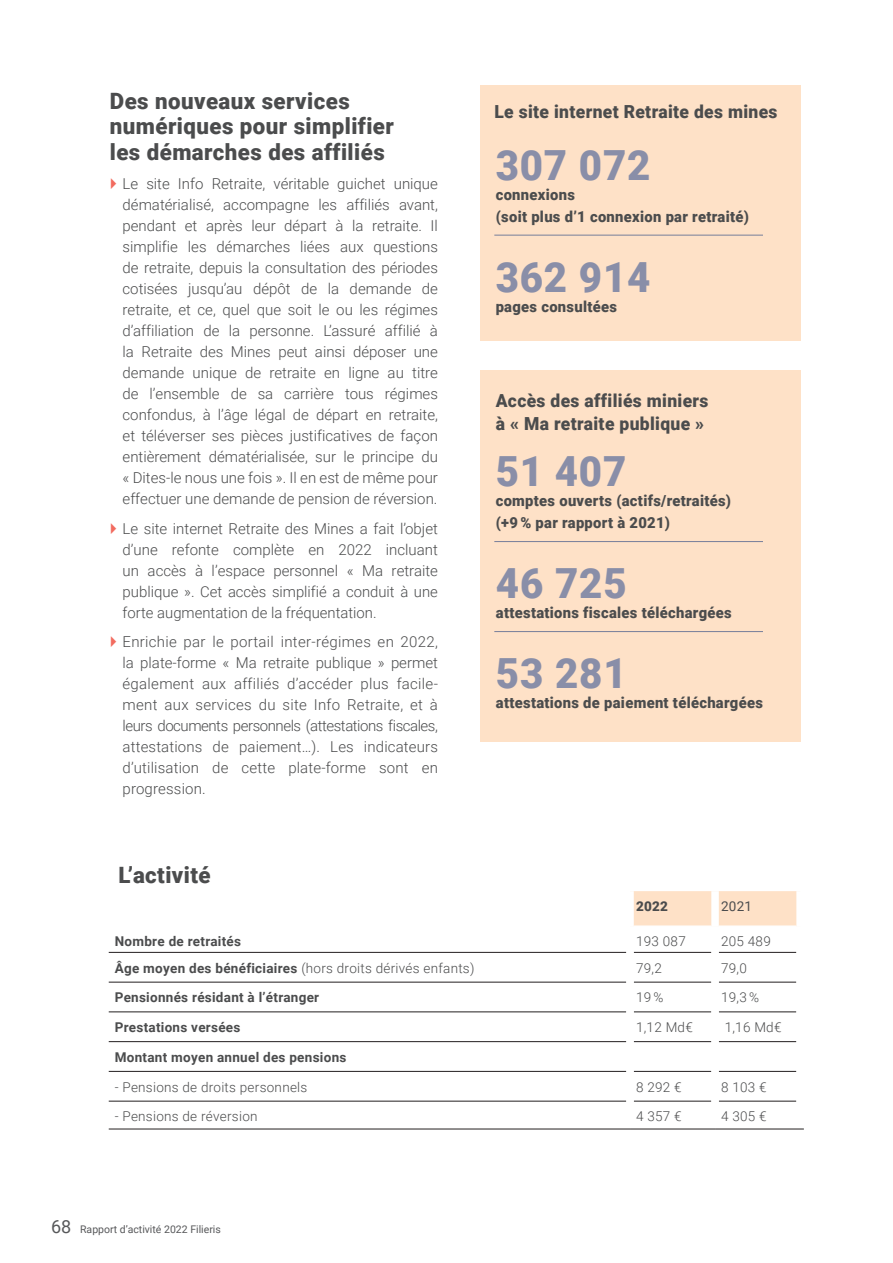
<style>
.page{position:relative;width:893px;height:1263px;background:#fff}
.page>*{position:absolute;margin:0;border:0;box-sizing:border-box;transform-origin:0 0}
.t1{font:900 41.55px "Roboto";letter-spacing:.02em;color:#898ea8}
.t2{font:900 22.5px/25.5px "Roboto";letter-spacing:.02em;color:#4b4c4d}
.t3{font:900 18px/22.2px "Roboto";letter-spacing:.02em;color:#4b4c4d}
.t4{font:900 15.3px/22.2px "Roboto";letter-spacing:.02em;color:#4b4c4d}
.t5{font:300 15px/21px "Roboto";color:#4b4c4d;text-align:justify}
.t6{font:300 13.5px "Roboto";letter-spacing:.02em;color:#4b4c4d}
.t7{font:700 13.5px "Roboto";letter-spacing:.02em;color:#4b4c4d}
.t8{font:900 13.5px "Roboto";color:#4b4c4d}
.t9{font:13.5px "Roboto";color:#4b4c4d}
.t10{font:10.5px "Roboto";color:#57585a}
.s1{font-weight:700}
.s2{font-size:18px}
</style>
<div class="page">
<div style="left:480px;top:85px;width:321px;height:255px;background:#fee1c7"></div>
<hr style="left:494px;top:235px;width:269px;height:1px;background:#767e9a">
<div style="left:480px;top:370px;width:321px;height:371px;background:#fee1c7"></div>
<div style="left:634px;top:891px;width:162px;height:34px;background:#fee1c7"></div>
<hr style="left:634px;top:952px;width:77px;height:1px;background:#231f20">
<hr style="left:719px;top:952px;width:77px;height:1px;background:#231f20">
<hr style="left:634px;top:982px;width:77px;height:1px;background:#231f20">
<hr style="left:719px;top:982px;width:77px;height:1px;background:#231f20">
<hr style="left:634px;top:1012px;width:77px;height:1px;background:#231f20">
<hr style="left:719px;top:1012px;width:77px;height:1px;background:#231f20">
<hr style="left:634px;top:1041px;width:77px;height:1px;background:#231f20">
<hr style="left:719px;top:1041px;width:77px;height:1px;background:#231f20">
<hr style="left:634px;top:1071px;width:77px;height:1px;background:#231f20">
<hr style="left:719px;top:1071px;width:77px;height:1px;background:#231f20">
<hr style="left:634px;top:1101px;width:77px;height:1px;background:#231f20">
<hr style="left:719px;top:1101px;width:77px;height:1px;background:#231f20">
<div style="left:711px;top:891px;width:8px;height:35px;background:#fff"></div>
<hr style="left:109px;top:982px;width:517px;height:1px;background:#231f20">
<hr style="left:109px;top:1012px;width:517px;height:1px;background:#231f20">
<hr style="left:109px;top:1041px;width:517px;height:1px;background:#231f20">
<hr style="left:109px;top:1071px;width:517px;height:1px;background:#231f20">
<hr style="left:109px;top:1101px;width:517px;height:1px;background:#231f20">
<hr style="left:109px;top:952px;width:517px;height:1px;background:#231f20">
<hr style="left:109px;top:1129px;width:521px;height:1px;background:#231f20">
<hr style="left:630px;top:1129px;width:85px;height:1px;background:#231f20">
<hr style="left:715px;top:1129px;width:89px;height:1px;background:#231f20">
<hr style="left:494px;top:541px;width:269px;height:1px;background:#767e9a">
<hr style="left:494px;top:631px;width:269px;height:1px;background:#767e9a">
<h2 class="t2" style="left:110px;top:87px;width:286px">Des nouveaux services numériques pour simplifier les démarches des affiliés</h2>
<p class="t5" style="left:123px;top:173px;width:317px">Le site Info Retraite, véritable guichet unique dématérialisé, accompagne les affiliés avant, pendant et après leur départ à la retraite. Il simplifie les démarches liées aux questions de retraite, depuis la consultation des périodes cotisées jusqu’au dépôt de la demande de retraite, et ce, quel que soit le ou les régimes d’affiliation de la personne. L’assuré affilié à la Retraite des Mines peut ainsi déposer une demande unique de retraite en ligne au titre de l’ensemble de sa carrière tous régimes confondus, à l’âge légal de départ en retraite, et téléverser ses pièces justificatives de façon entièrement dématérialisée, sur le principe du « Dites-le nous une fois ». Il en est de même pour effectuer une demande de pension de réversion.</p>
<p class="t5" style="left:123px;top:517px;width:317px">Le site internet Retraite des Mines a fait l’objet d’une refonte complète en 2022 incluant un accès à l’espace personnel « Ma retraite publique ». Cet accès simplifié a conduit à une forte augmentation de la fréquentation.</p>
<p class="t5" style="left:123px;top:631px;width:317px">Enrichie par le portail inter-régimes en 2022, la plate-forme « Ma retraite publique » permet également aux affiliés d’accéder plus facile&shy;ment aux services du site Info Retraite, et à leurs documents personnels (attestations fiscales, attestations de paiement…). Les indicateurs d’utilisation de cette plate-forme sont en progression.</p>
<h2 class="t2" style="left:118px;top:861px;width:94px">L’activité</h2>
<p class="t3" style="left:494px;top:100px;width:285px">Le site internet Retraite des mines</p>
<h1 class="t1" style="left:496px;top:136px;width:156px">307 072</h1>
<p class="t4" style="left:496px;top:183px;width:255px">connexions<br>(soit plus d’1 connexion par retraité)</p>
<h1 class="t1" style="left:496px;top:248px;width:156px">362 914</h1>
<p class="t4" style="left:496px;top:295px;width:123px">pages consultées</p>
<p class="t3" style="left:496px;top:389px;width:214px">Accès des affiliés miniers à « Ma retraite publique »</p>
<h1 class="t1" style="left:496px;top:442px;width:132px">51 407</h1>
<p class="t4" style="left:496px;top:489px;width:237px">comptes ouverts (actifs/retraités) (+9 % par rapport à 2021)</p>
<h1 class="t1" style="left:496px;top:554px;width:132px">46 725</h1>
<p class="t4" style="left:496px;top:601px;width:237px">attestations fiscales téléchargées</p>
<h1 class="t1" style="left:496px;top:644px;width:132px">53 281</h1>
<p class="t4" style="left:496px;top:691px;width:268px">attestations de paiement téléchargées</p>
<p class="t8" style="left:636px;top:897px;width:34px">2022</p>
<p class="t9" style="left:721px;top:897px;width:33px">2021</p>
<p class="t7" style="left:115px;top:932px;width:128px">Nombre de retraités</p>
<p class="t6" style="left:636px;top:932px;width:51px">193 087</p>
<p class="t6" style="left:721px;top:932px;width:51px">205 489</p>
<p class="t6" style="left:115px;top:958px;width:361px"><span class="s1">Âge moyen des bénéficiaires</span> (hors droits dérivés enfants)</p>
<p class="t6" style="left:636px;top:958px;width:27px">79,2</p>
<p class="t6" style="left:721px;top:958px;width:27px">79,0</p>
<p class="t7" style="left:115px;top:988px;width:206px">Pensionnés résidant à l’étranger</p>
<p class="t6" style="left:636px;top:988px;width:29px">19 %</p>
<p class="t6" style="left:721px;top:988px;width:40px">19,3 %</p>
<p class="t7" style="left:115px;top:1018px;width:127px">Prestations versées</p>
<p class="t6" style="left:636px;top:1018px;width:58px">1,12 Md€</p>
<p class="t6" style="left:725px;top:1018px;width:58px">1,16 Md€</p>
<p class="t7" style="left:115px;top:1047px;width:233px">Montant moyen annuel des pensions</p>
<p class="t6" style="left:115px;top:1077px;width:194px">- Pensions de droits personnels</p>
<p class="t6" style="left:636px;top:1077px;width:47px">8 292 €</p>
<p class="t6" style="left:721px;top:1077px;width:47px">8 103 €</p>
<p class="t6" style="left:115px;top:1107px;width:144px">- Pensions de réversion</p>
<p class="t6" style="left:636px;top:1107px;width:47px">4 357 €</p>
<p class="t6" style="left:721px;top:1107px;width:47px">4 305 €</p>
<p class="t10" style="left:51px;top:1222px;width:171px"><span class="s2">68</span> Rapport d’activité 2022 Filieris</p>
</div>
